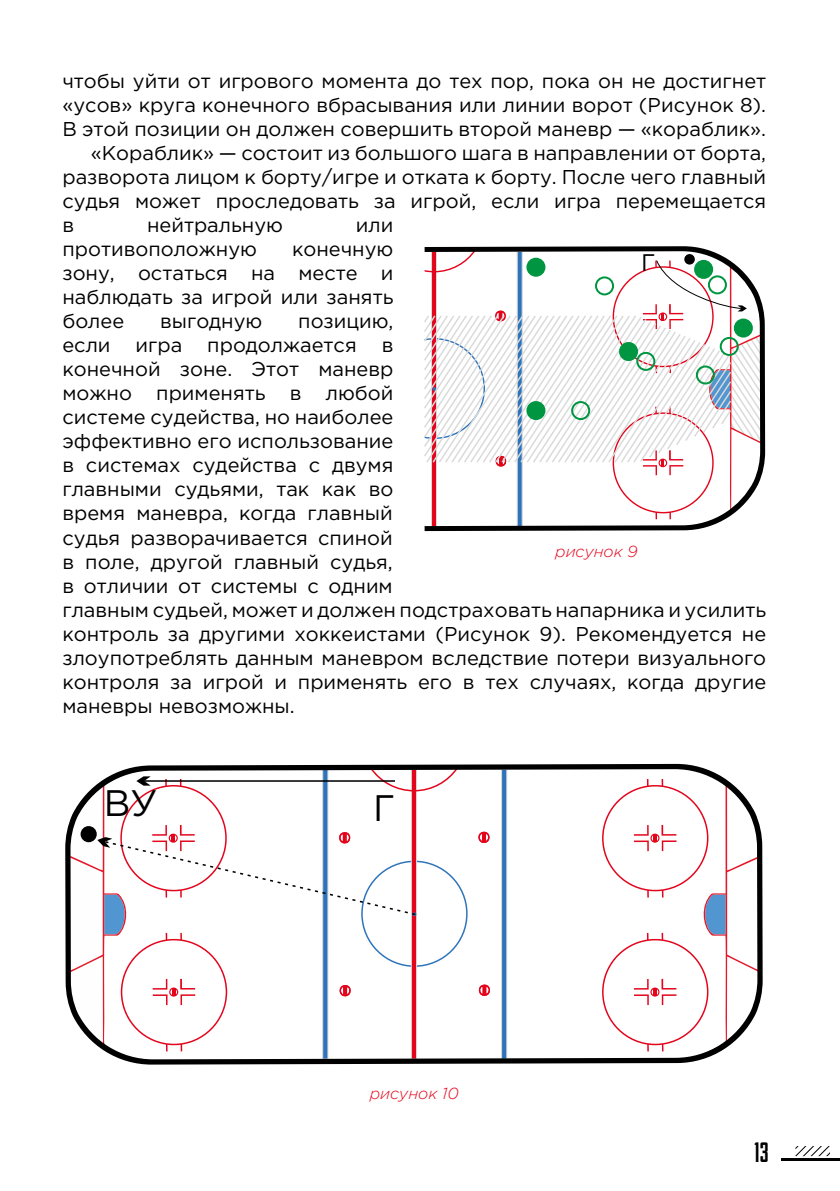
<style>
.page{position:relative;width:840px;height:1191px;background:#fff}
.page>*{position:absolute;margin:0;border:0;box-sizing:border-box;transform-origin:0 0}
.t1{font:36.8px "Gotham Pro";color:#000}
.t2{font:28px "AA Duke Fill";color:#000}
.t3{font:24px "Gotham Pro";color:#000}
.t4{font:20px/24px "Gotham Pro";color:#000;text-align:justify}
.t5{font:italic 300 16px "Gotham Pro";color:#e3051b}
</style>
<div class="page">
<svg style="left:795px;top:1146px;width:34px;height:10px"></svg>
<hr style="left:780px;top:1158px;width:58px;height:2px;background:#000">
<svg style="left:424px;top:246px;width:340px;height:285px"></svg>
<svg style="left:424px;top:314px;width:146px;height:150px"></svg>
<div style="left:527px;top:259px;width:17px;height:17px;background:#009641;border-radius:50%"></div>
<div style="left:526px;top:258px;width:19px;height:19px;border:2px solid #009641;border-radius:50%"></div>
<div style="left:527px;top:402px;width:17px;height:17px;background:#009641;border-radius:50%"></div>
<div style="left:526px;top:401px;width:19px;height:19px;border:2px solid #009641;border-radius:50%"></div>
<div style="left:685px;top:255px;width:8px;height:8px;background:#000;border-radius:50%"></div>
<div style="left:684px;top:254px;width:10px;height:10px;border:2px solid #000;border-radius:50%"></div>
<svg style="left:570px;top:259px;width:193px;height:260px"></svg>
<svg style="left:65px;top:764px;width:697px;height:300px"></svg>
<svg style="left:70px;top:767px;width:397px;height:284px"></svg>
<p class="t4" style="left:62px;top:69px;width:704px">чтобы уйти от игрового момента до тех пор, пока он не достигнет</p>
<p class="t4" style="left:62px;top:93px;width:704px">«усов» круга конечного вбрасывания или линии ворот (Рисунок 8).</p>
<p class="t4" style="left:62px;top:117px;width:704px">В этой позиции он должен совершить второй маневр — «кораблик».</p>
<p class="t4" style="left:91px;top:141px;width:676px">«Кораблик» — состоит из большого шага в направлении от борта,</p>
<p class="t4" style="left:62px;top:165px;width:704px">разворота лицом к борту/игре и отката к борту. После чего главный</p>
<p class="t4" style="left:62px;top:189px;width:704px">судья может проследовать за игрой, если игра перемещается</p>
<p class="t4" style="left:62px;top:213px;width:13px">в</p>
<p class="t4" style="left:147px;top:213px;width:137px">нейтральную</p>
<p class="t4" style="left:356px;top:213px;width:39px">или</p>
<p class="t4" style="left:62px;top:237px;width:196px">противоположную</p>
<p class="t4" style="left:62px;top:237px;width:332px;text-indent:229px">конечную зону, остаться на месте и наблюдать за игрой или занять более</p>
<p class="t3" style="left:641px;top:247px;width:16px">Г</p>
<p class="t4" style="left:62px;top:309px;width:704px;text-align:left;text-indent:236px">позицию,<br>если игра продолжается в<br>конечной зоне. Этот маневр<br>можно применять в любой<br>системе судейства, но наиболее<br>эффективно его использование<br>в системах судейства с двумя<br>главными судьями, так как во<br>время маневра, когда главный<br>судья разворачивается спиной<br>в поле, другой главный судья,<br>в отличии от системы с одним<br>главным судьей, может и должен подстраховать напарника и усилить контроль за другими хоккеистами (Рисунок 9). Рекомендуется не злоупотреблять данным маневром вследствие потери визуального контроля за игрой и применять его в тех случаях, когда другие маневры невозможны.</p>
<p class="t4" style="left:160px;top:309px;width:104px">выгодную</p>
<p class="t5" style="left:555px;top:542px;width:84px">рисунок 9</p>
<h1 class="t1" style="left:104px;top:781px;width:55px">ВУ</h1>
<h1 class="t1" style="left:373px;top:786px;width:23px">Г</h1>
<p class="t5" style="left:369px;top:1084px;width:90px">рисунок 10</p>
<h2 class="t2" style="left:754px;top:1136px;width:16px">13</h2>
</div>
